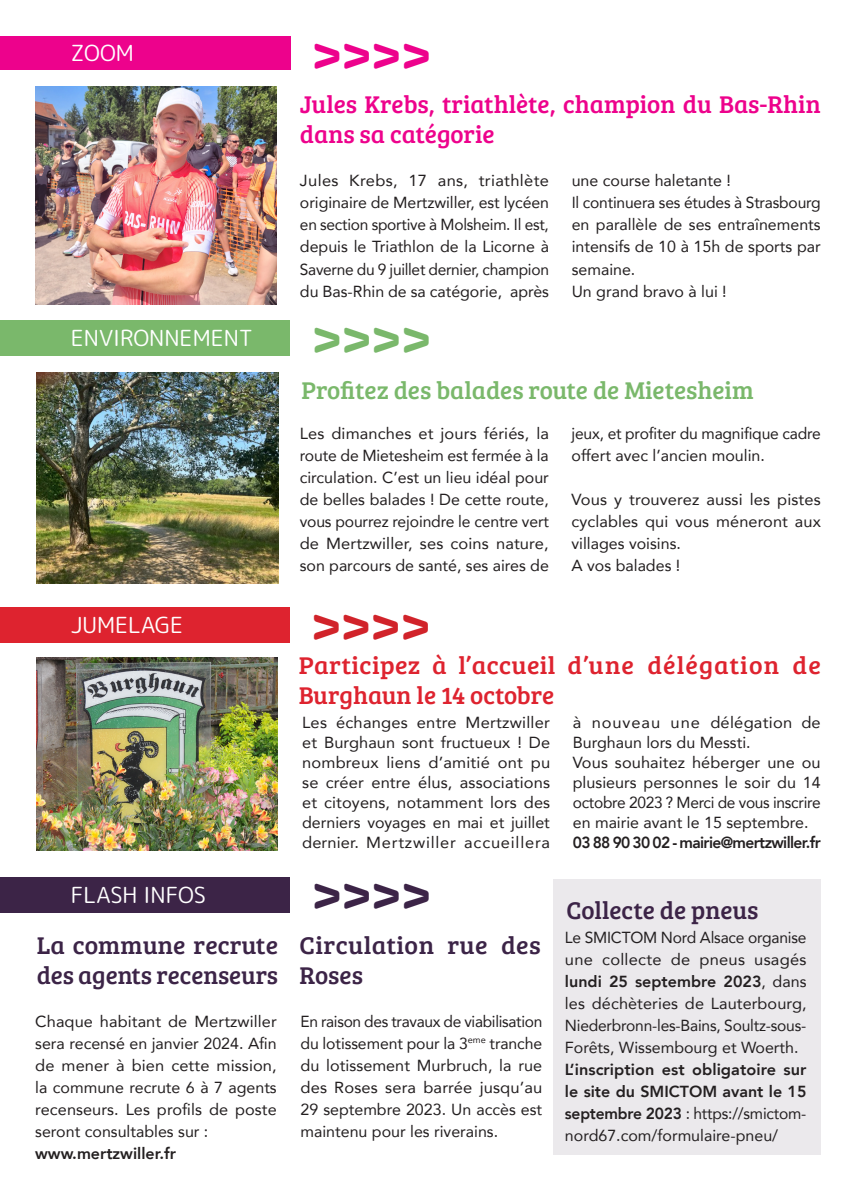
<style>
.page{position:relative;width:842px;height:1191px;background:#fff}
.page>*{position:absolute;margin:0;border:0;box-sizing:border-box;transform-origin:0 0}
.t1{font:900 44px "Rounded Mplus 1 c";color:#ed028c}
.t2{font:900 44px "Rounded Mplus 1 c";color:#7ab86b}
.t3{font:900 44px "Rounded Mplus 1 c";color:#3c2447}
.t4{font:900 44px "Rounded Mplus 1 c";color:#d1232a}
.TITRE_BREVE{font:25px/30px "Bree Serif";color:#3c2447}
.TITRE_BREVE-2{font:25px/30px "Bree Serif";letter-spacing:.015em;color:#de232f}
.TITRE_BREVE-3{font:25px/30px "Bree Serif";color:#ed028c}
.TITRE_BREVE-4{font:25px "Bree Serif";color:#7ab86b}
.RUBRIQUE{font:22.2px "Rounded Mplus 1 c";color:#fff}
.COURANT{font:16px/22px "Avenir";color:#231f20;text-align:justify}
.COURANT-2{font:800 16px/22px "Avenir";color:#231f20;text-align:justify}
.COURANT-3{font:800 16px "Avenir";letter-spacing:-.04em;color:#231f20}
.s1{font-weight:800}
.s2{font-weight:400}
</style>
<div class="page">
<div style="left:554px;top:879px;width:267px;height:276px;background:#ebe9ec"></div>
<div style="left:0;top:877px;width:289px;height:35px;background:#3c2447"></div>
<div style="left:0;top:36px;width:290px;height:34px;background:#ed028c"></div>
<img style="left:35px;top:86px;width:242px;height:219px">
<hr style="left:0;top:574px;width:1px;height:617px;background:#ed8b39">
<div style="left:0;top:320px;width:289px;height:35px;background:#7ab86b"></div>
<img style="left:37px;top:372px;width:241px;height:211px">
<div style="left:0;top:607px;width:289px;height:36px;background:#de232f"></div>
<img style="left:37px;top:658px;width:241px;height:192px">
<p class="RUBRIQUE" style="left:71px;top:37px;width:65px">ZOOM</p>
<p class="t1" style="left:311px;top:21px;width:121px">&gt;&gt;&gt;&gt;</p>
<p class="TITRE_BREVE-3" style="left:300px;top:88px;width:522px">Jules Krebs, triathlète, champion du Bas-Rhin dans sa catégorie</p>
<p class="COURANT" style="left:300px;top:169px;width:251px">Jules Krebs, 17 ans, triathlète originaire de Mertzwiller, est lycéen en section sportive à Molsheim. Il est, depuis le Triathlon de la Licorne à Saverne du 9 juillet dernier, champion du Bas-Rhin de sa catégorie, après</p>
<p class="COURANT" style="left:572px;top:169px;width:161px">une course haletante !</p>
<p class="COURANT" style="left:572px;top:191px;width:251px">Il continuera ses études à Strasbourg en parallèle de ses entraînements intensifs de 10 à 15h de sports par semaine.</p>
<p class="COURANT" style="left:572px;top:279px;width:157px">Un grand bravo à lui !</p>
<p class="RUBRIQUE" style="left:71px;top:322px;width:184px">ENVIRONNEMENT</p>
<p class="t2" style="left:311px;top:306px;width:121px">&gt;&gt;&gt;&gt;</p>
<p class="TITRE_BREVE-4" style="left:301px;top:372px;width:454px">Profitez des balades route de Mietesheim</p>
<p class="COURANT" style="left:300px;top:421px;width:251px">Les dimanches et jours fériés, la route de Mietesheim est fermée à la circulation. C’est un lieu idéal pour de belles balades ! De cette route, vous pourrez rejoindre le centre vert de Mertzwiller, ses coins nature, son parcours de santé, ses aires de</p>
<p class="COURANT" style="left:571px;top:421px;width:251px">jeux, et profiter du magnifique cadre offert avec l’ancien moulin.</p>
<p class="COURANT" style="left:571px;top:487px;width:251px">Vous y trouverez aussi les pistes cyclables qui vous méneront aux villages voisins.</p>
<p class="COURANT" style="left:571px;top:553px;width:110px">A vos balades !</p>
<p class="RUBRIQUE" style="left:71px;top:609px;width:114px">JUMELAGE</p>
<p class="t4" style="left:310px;top:593px;width:121px">&gt;&gt;&gt;&gt;</p>
<p class="TITRE_BREVE-2" style="left:299px;top:649px;width:524px">Participez à l’accueil d’une délégation de<br>Burghaun le 14 octobre</p>
<p class="COURANT" style="left:302px;top:711px;width:250px;line-height:20px">Les échanges entre Mertzwiller et Burghaun sont fructueux ! De nombreux liens d’amitié ont pu se créer entre élus, associations et citoyens, notamment lors des derniers voyages en mai et juillet dernier. Mertzwiller accueillera</p>
<p class="COURANT" style="left:573px;top:711px;width:249px;line-height:20px">à nouveau une délégation de<br>Burghaun lors du Messti.</p>
<p class="COURANT" style="left:573px;top:751px;width:249px;line-height:20px">Vous souhaitez héberger une ou plusieurs personnes le soir du 14 octobre 2023 ? Merci de vous inscrire en mairie avant le 15 septembre.</p>
<p class="COURANT-3" style="left:573px;top:829px;width:249px">03 88 90 30 02 - mairie@mertzwiller.fr</p>
<p class="RUBRIQUE" style="left:71px;top:879px;width:137px">FLASH INFOS</p>
<p class="TITRE_BREVE" style="left:37px;top:928px;width:243px">La commune recrute des agents recenseurs</p>
<p class="COURANT" style="left:35px;top:1009px;width:243px">Chaque habitant de Mertzwiller sera recensé en janvier 2024. Afin de mener à bien cette mission, la commune recrute 6 à 7 agents recenseurs. Les profils de poste seront consultables sur :</p>
<p class="COURANT-2" style="left:35px;top:1142px;width:142px">www.mertzwiller.fr</p>
<p class="t3" style="left:311px;top:862px;width:121px">&gt;&gt;&gt;&gt;</p>
<p class="TITRE_BREVE" style="left:299px;top:928px;width:243px">Circulation rue des<br>Roses</p>
<p class="COURANT" style="left:300px;top:1009px;width:243px">En raison des travaux de viabilisation du lotissement pour la 3<sup>eme</sup> tranche du lotissement Murbruch, la rue des Roses sera barrée jusqu’au 29 septembre 2023. Un accès est maintenu pour les riverains.</p>
<p class="TITRE_BREVE" style="left:566px;top:894px;width:193px">Collecte de pneus</p>
<p class="COURANT" style="left:565px;top:925px;width:243px">Le SMICTOM Nord Alsace organise une collecte de pneus usagés <span class="s1">lundi 25 septembre 2023</span>, dans les déchèteries de Lauterbourg, Niederbronn-les-Bains, Soultz-sous-Forêts, Wissembourg et Woerth.</p>
<p class="COURANT-2" style="left:565px;top:1058px;width:243px">L’inscription est obligatoire sur le site du SMICTOM avant le 15 septembre 2023 <span class="s2">: https://smictom&shy;nord67.com/formulaire-pneu/</span></p>
</div>
